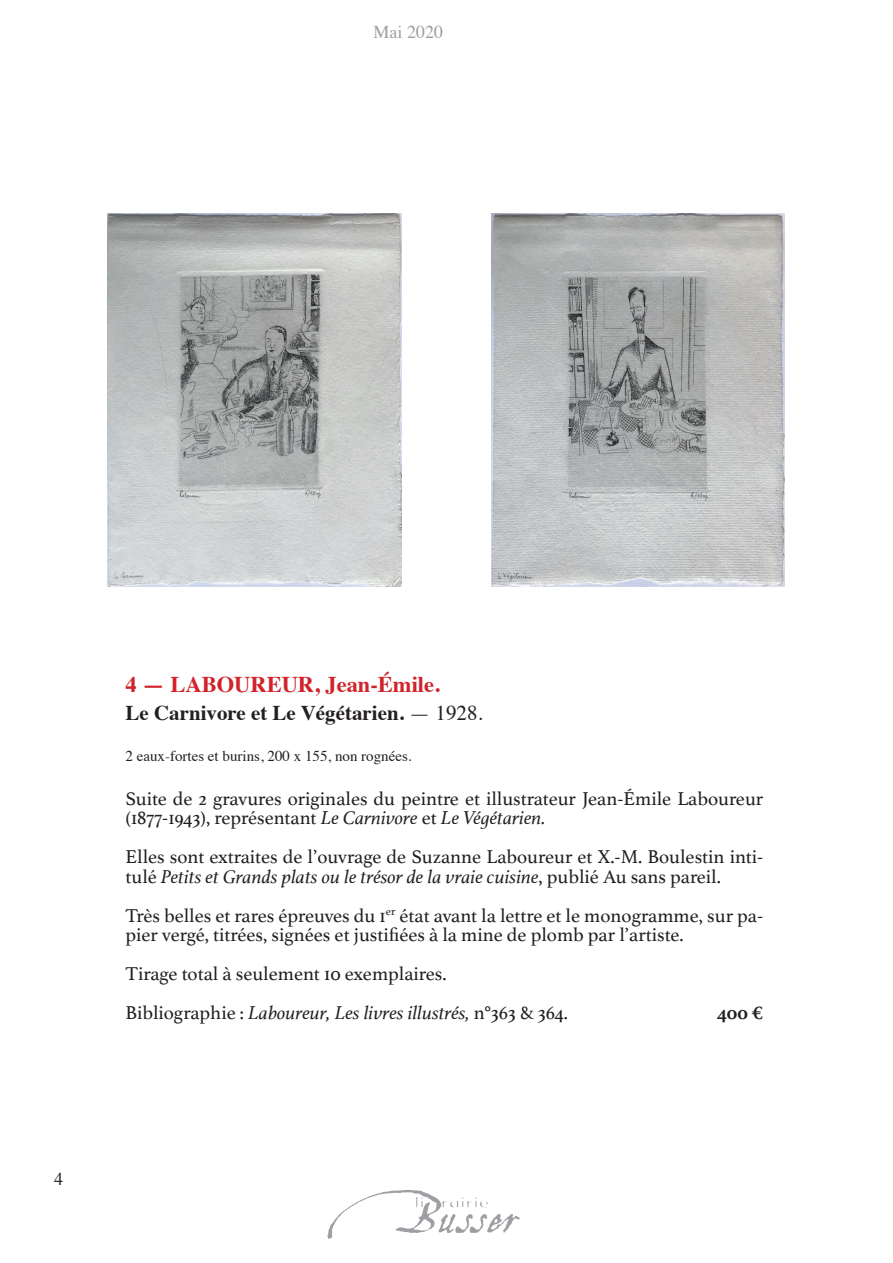
<style>
.page{position:relative;width:893px;height:1263px;background:#fff}
.page>*{position:absolute;margin:0;border:0;box-sizing:border-box;transform-origin:0 0}
.t1{font:700 22.5px "Times";color:#d1232a}
.t2{font:700 21px "Times";color:#231f20}
.t3{font:19.5px/19.5px "Athelas";color:#231f20}
.t4{font:700 19.5px "Athelas";color:#231f20}
.t5{font:18px "Times";color:#9d9fa2}
.t6{font:18px "Times";color:#231f20}
.t7{font:15px "Times";color:#231f20}
.s1{font-weight:400}
.s2{font-style:italic}
</style>
<div class="page">
<svg style="left:327px;top:1190px;width:193px;height:49px"></svg>
<img style="left:107px;top:213px;width:295px;height:374px">
<img style="left:492px;top:213px;width:293px;height:374px">
<p class="t5" style="left:374px;top:15px;width:71px">Mai 2020</p>
<p class="t6" style="left:54px;top:1162px;width:10px">4</p>
<p class="t1" style="left:125px;top:662px;width:316px">4 — LABOUREUR, Jean-Émile.</p>
<p class="t2" style="left:125px;top:692px;width:359px">Le Carnivore et Le Végétarien. <span class="s1">— 1928.</span></p>
<p class="t7" style="left:125px;top:742px;width:288px">2 eaux-fortes et burins, 200 x 155, non rognées.</p>
<p class="t3" style="left:125px;top:788px;width:639px">Suite de 2 gravures originales du peintre et illustrateur Jean-Émile Laboureur (1877-1943), représentant <span class="s2">Le Carnivore</span> et <span class="s2">Le Végétarien.</span></p>
<p class="t3" style="left:125px;top:846px;width:639px">Elles sont extraites de l’ouvrage de Suzanne Laboureur et X.-M. Boulestin inti&shy;tulé <span class="s2">Petits et Grands plats ou le trésor de la vraie cuisine</span>, publié Au sans pareil.</p>
<p class="t3" style="left:125px;top:905px;width:639px">Très belles et rares épreuves du 1<sup>er</sup> état avant la lettre et le monogramme, sur pa&shy;pier vergé, titrées, signées et justifiées à la mine de plomb par l’artiste.</p>
<p class="t3" style="left:125px;top:953px;width:444px;line-height:39px">Tirage total à seulement 10 exemplaires.<br>Bibliographie : <span class="s2">Laboureur, Les livres illustrés,</span> n°363 &amp; 364.</p>
<p class="t4" style="left:717px;top:997px;width:48px">400 €</p>
</div>
